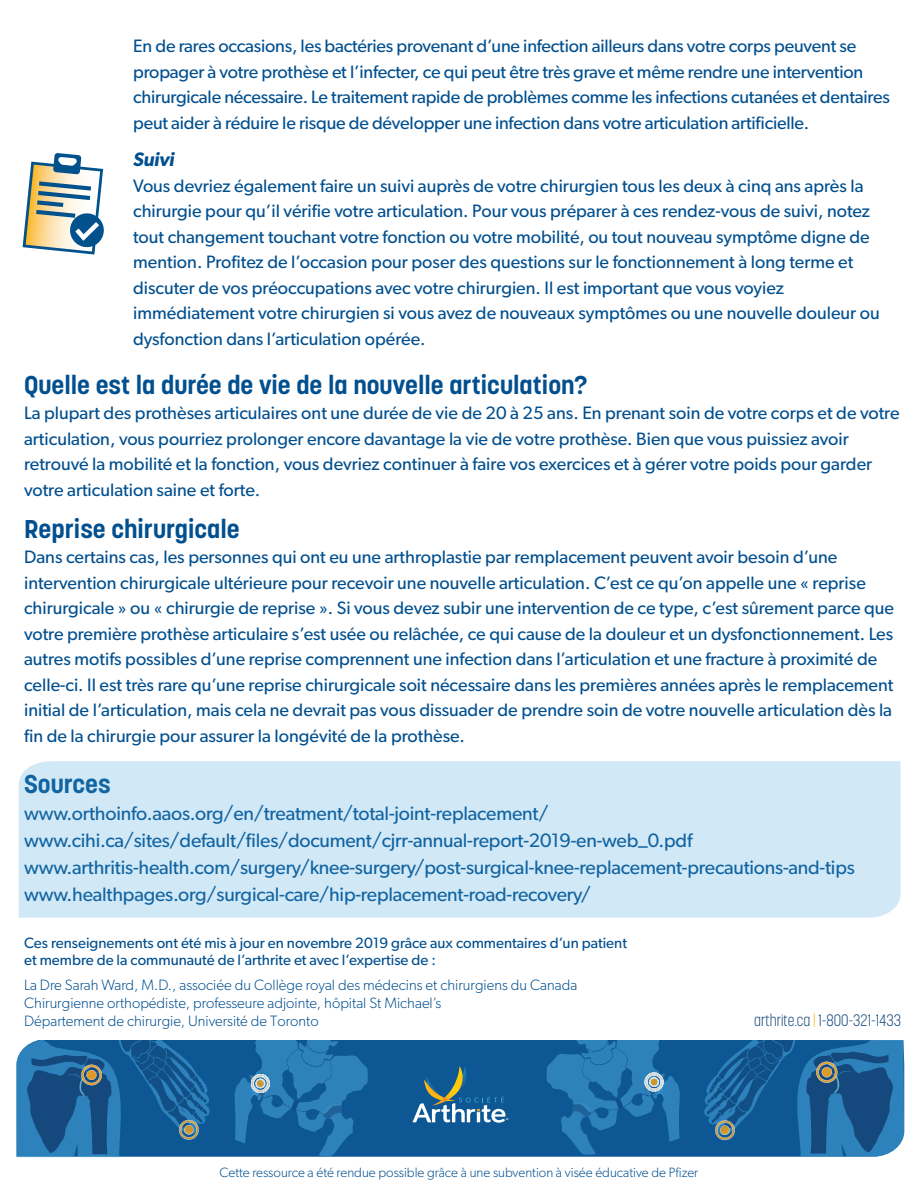
<style>
.page{position:relative;width:918px;height:1188px;background:#fff}
.page>*{position:absolute;margin:0;border:0;box-sizing:border-box;transform-origin:0 0}
.t1{font:700 25.5px "Korolev";color:#004f8f}
.t2{font:19.5px/27px "Gibson";letter-spacing:-.01em;color:#004f8f}
.t3{font:italic 600 19.5px "Gibson";letter-spacing:-.01em;color:#004f8f}
.t4{font:18px/25.5px "Gibson";color:#004f8f}
.t5{font:300 16.5px "Korolev Condensed";color:#15497e;scale:.94 1}
.t6{font:300 15px/18px "Gibson";color:#004f8f}
.t7{font:15px/16.5px "Gibson";color:#004f8f}
.t8{font:300 13.5px "Gibson";color:#004f8f}
.s1{color:#fcb615}
</style>
<div class="page">
<div style="left:19px;top:761px;width:882px;height:157px;background:#d1e9f6"></div>
<div style="left:210px;top:1040px;width:494px;height:117px;background:#0d5794"></div>
<svg style="left:547px;top:1040px;width:133px;height:115px;background:#206ea7"></svg>
<svg style="left:235px;top:1040px;width:133px;height:116px;background:#206ea7"></svg>
<svg style="left:16px;top:1040px;width:194px;height:117px;background:#1f649a"></svg>
<svg style="left:704px;top:1040px;width:200px;height:117px;background:#1e6399"></svg>
<svg style="left:22px;top:153px;width:82px;height:102px"></svg>
<svg style="left:412px;top:1066px;width:97px;height:57px;background:#3a729a"></svg>
<p class="t4" style="left:133px;top:33px;width:758px">En de rares occasions, les bactéries provenant d’une infection ailleurs dans votre corps peuvent se propager à votre prothèse et l’infecter, ce qui peut être très grave et même rendre une intervention chirurgicale nécessaire. Le traitement rapide de problèmes comme les infections cutanées et dentaires peut aider à réduire le risque de développer une infection dans votre articulation artificielle.</p>
<p class="t3" style="left:133px;top:148px;width:43px">Suivi</p>
<p class="t4" style="left:133px;top:172px;width:748px">Vous devriez également faire un suivi auprès de votre chirurgien tous les deux à cinq ans après la chirurgie pour qu’il vérifie votre articulation. Pour vous préparer à ces rendez-vous de suivi, notez tout changement touchant votre fonction ou votre mobilité, ou tout nouveau symptôme digne de mention. Profitez de l’occasion pour poser des questions sur le fonctionnement à long terme et discuter de vos préoccupations avec votre chirurgien. Il est important que vous voyiez immédiatement votre chirurgien si vous avez de nouveaux symptômes ou une nouvelle douleur ou dysfonction dans l’articulation opérée.</p>
<h1 class="t1" style="left:24px;top:369px;width:565px">Quelle est la durée de vie de la nouvelle articulation?</h1>
<p class="t4" style="left:24px;top:400px;width:877px">La plupart des prothèses articulaires ont une durée de vie de 20 à 25 ans. En prenant soin de votre corps et de votre articulation, vous pourriez prolonger encore davantage la vie de votre prothèse. Bien que vous puissiez avoir retrouvé la mobilité et la fonction, vous devriez continuer à faire vos exercices et à gérer votre poids pour garder votre articulation saine et forte.</p>
<h1 class="t1" style="left:24px;top:513px;width:217px">Reprise chirurgicale</h1>
<p class="t4" style="left:24px;top:544px;width:871px">Dans certains cas, les personnes qui ont eu une arthroplastie par remplacement peuvent avoir besoin d’une intervention chirurgicale ultérieure pour recevoir une nouvelle articulation. C’est ce qu’on appelle une « reprise chirurgicale » ou « chirurgie de reprise ». Si vous devez subir une intervention de ce type, c’est sûrement parce que votre première prothèse articulaire s’est usée ou relâchée, ce qui cause de la douleur et un dysfonctionnement. Les autres motifs possibles d’une reprise comprennent une infection dans l’articulation et une fracture à proximité de celle-ci. Il est très rare qu’une reprise chirurgicale soit nécessaire dans les premières années après le remplacement initial de l’articulation, mais cela ne devrait pas vous dissuader de prendre soin de votre nouvelle articulation dès la fin de la chirurgie pour assurer la longévité de la prothèse.</p>
<h1 class="t1" style="left:24px;top:768px;width:88px">Sources</h1>
<p class="t2" style="left:24px;top:799px;width:832px">www.orthoinfo.aaos.org/en/treatment/total-joint-replacement/ www.cihi.ca/sites/default/files/document/cjrr-annual-report-2019-en-web_0.pdf www.arthritis-health.com/surgery/knee-surgery/post-surgical-knee-replacement-precautions-and-tips www.healthpages.org/surgical-care/hip-replacement-road-recovery/</p>
<p class="t7" style="left:24px;top:935px;width:604px">Ces renseignements ont été mis à jour en novembre 2019 grâce aux commentaires d’un patient et membre de la communauté de l’arthrite et avec l’expertise de :</p>
<p class="t6" style="left:24px;top:976px;width:555px">La Dre Sarah Ward, M.D., associée du Collège royal des médecins et chirurgiens du Canada<br>Chirurgienne orthopédiste, professeure adjointe, hôpital St Michael’s<br>Département de chirurgie, Université de Toronto</p>
<p class="t8" style="left:220px;top:1165px;width:480px">Cette ressource a été rendue possible grâce à une subvention à visée éducative de Pfizer</p>
<p class="t5" style="left:754px;top:1011px;width:158px">arthrite.ca <span class="s1">|</span> 1-800-321-1433</p>
</div>
